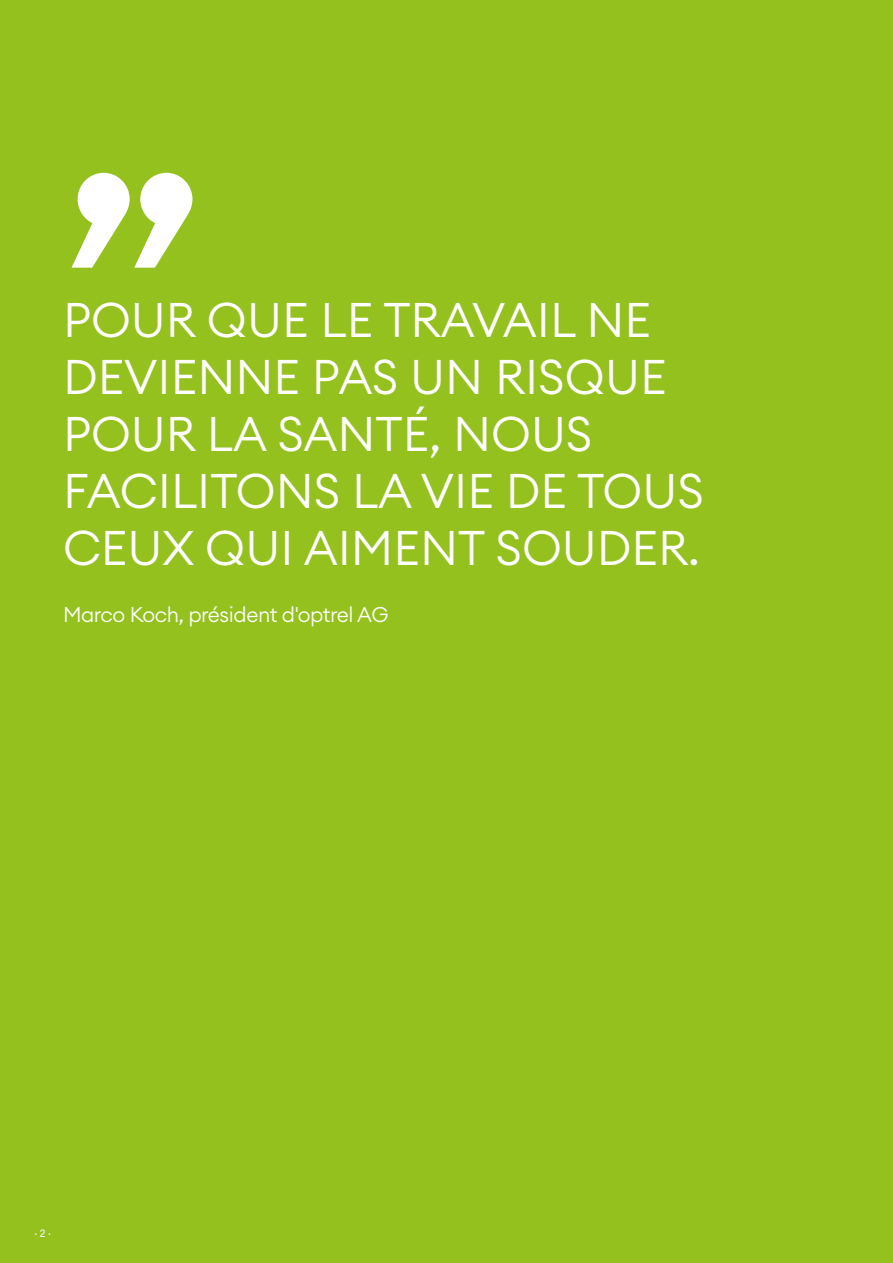
<style>
.page{position:relative;width:893px;height:1263px;background:#95c11f}
.page>*{position:absolute;margin:0;border:0;box-sizing:border-box;transform-origin:0 0}
.t1{font:500 303.15px "Euclid Circular A";color:#fff}
.t2{font:300 48px/57px "Euclid Circular A";color:#fff}
.t3{font:300 21px "Euclid Circular A";letter-spacing:-.02em;color:#fff}
.t4{font:10.5px "Euclid Circular A";color:#fff}
</style>
<div class="page">
<h1 class="t1" style="left:63px;top:-6px;width:145px">„</h1>
<p class="t2" style="left:63px;top:291px;width:642px">POUR QUE LE TRAVAIL NE<br>DEVIENNE PAS UN RISQUE<br>POUR LA SANTÉ, NOUS<br>FACILITONS LA VIE DE TOUS<br>CEUX QUI AIMENT SOUDER.</p>
<p class="t3" style="left:63px;top:602px;width:327px">Marco Koch, président d'optrel AG</p>
<p class="t4" style="left:35px;top:1229px;width:18px">· 2 ·</p>
</div>
